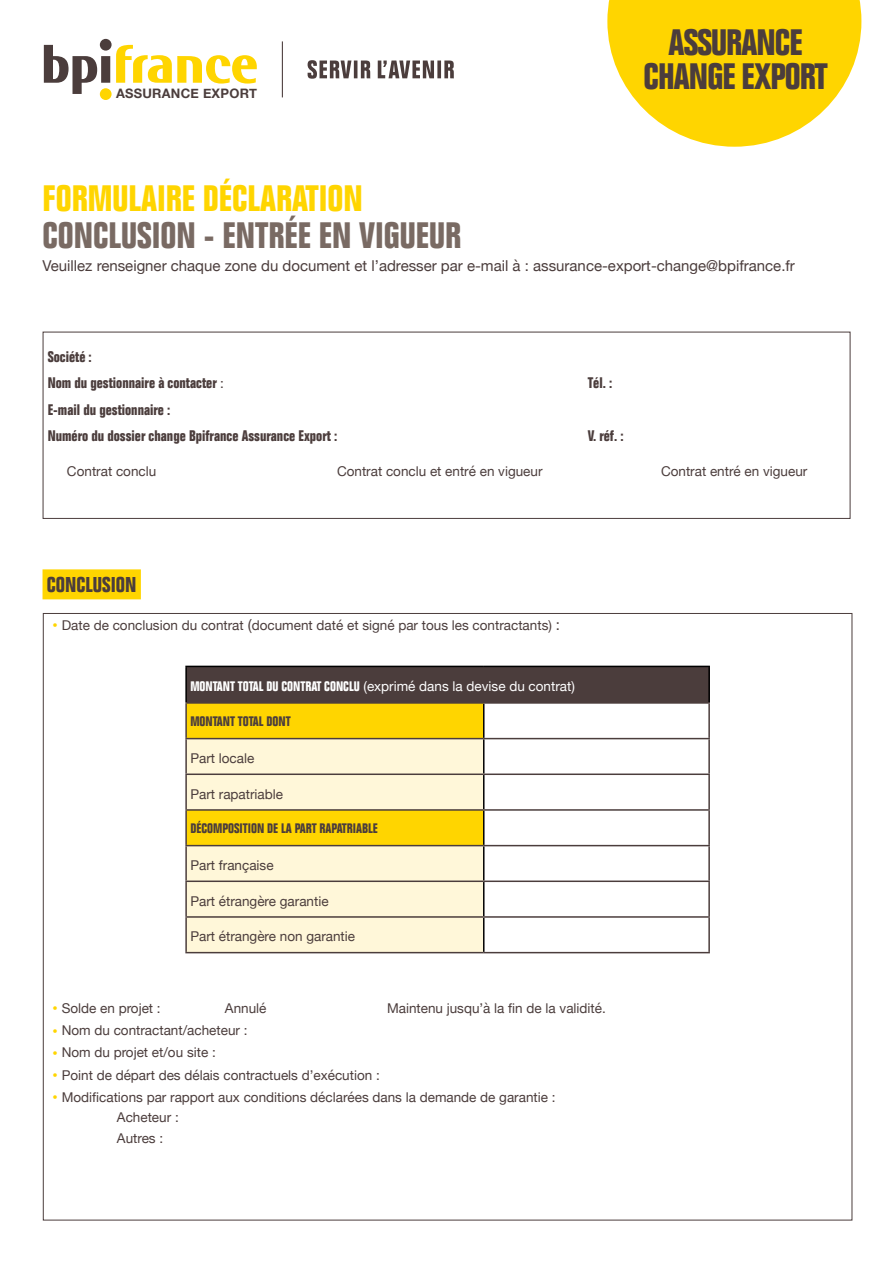
<style>
.page{position:relative;width:893px;height:1263px;background:#fff}
.page>*{position:absolute;margin:0;border:0;box-sizing:border-box;transform-origin:0 0}
.t1{font:700 condensed 36px "Folio";color:#796a63}
.t2{font:700 condensed 36px "Folio";color:#ffd500}
.t3{font:700 condensed 36px/34.5px "Folio";letter-spacing:-.025em;color:#4b3d3c;text-align:center}
.t4{font:700 condensed 21px "Folio";color:#4b3d3c}
.t5{font:700 condensed 15px/26.5px "Folio";color:#4b3d3c}
.t6{font:15px "Helvetica Neue";color:#4b3d3c}
.t7{font:13.5px/20.4px "Helvetica Neue";color:#4b3d3c}
.t8{font:13.5px "Helvetica Neue";color:#fff}
.t9{font:700 condensed 13.5px "Folio";color:#4b3d3c}
.t10{font:700 13.05px "Helvetica Neue";letter-spacing:.02em;color:#4b3d3c}
.s1{font-family:"Helvetica Neue";font-weight:400;font-stretch:normal;font-size:13.5px}
.s2{font-size:16.5px;color:#ffd500}
.s3{font-size:15px}
.s4{font-family:"Folio";font-weight:700;font-stretch:condensed}
</style>
<div class="page">
<div style="left:43px;top:569px;width:98px;height:30px;background:#ffd500"></div>
<div style="left:43px;top:332px;width:807px;height:187px;border:1px solid #4b3d3c"></div>
<div style="left:186px;top:666px;width:523px;height:37px;background:#4b3d3c"></div>
<div style="left:187px;top:704px;width:296px;height:34px;background:#ffd500"></div>
<svg style="left:187px;top:739px;width:296px;height:213px;background:#fef0b4"></svg>
<hr style="left:483px;top:704px;width:1px;height:34px;background:#000">
<hr style="left:483px;top:739px;width:1px;height:34px;background:#000">
<hr style="left:483px;top:775px;width:1px;height:34px;background:#000">
<hr style="left:483px;top:811px;width:1px;height:34px;background:#000">
<hr style="left:483px;top:846px;width:1px;height:34px;background:#000">
<hr style="left:483px;top:882px;width:1px;height:34px;background:#000">
<hr style="left:483px;top:918px;width:1px;height:34px;background:#000">
<hr style="left:708px;top:667px;width:2px;height:35px;background:#000">
<hr style="left:185px;top:666px;width:299px;height:1px;background:#000">
<hr style="left:185px;top:667px;width:2px;height:35px;background:#000">
<hr style="left:484px;top:666px;width:226px;height:1px;background:#000">
<hr style="left:185px;top:702px;width:299px;height:2px;background:#4b3d3c">
<hr style="left:185px;top:704px;width:2px;height:34px;background:#4b3d3c">
<hr style="left:484px;top:702px;width:226px;height:2px;background:#4b3d3c">
<hr style="left:708px;top:704px;width:2px;height:34px;background:#4b3d3c">
<hr style="left:185px;top:738px;width:299px;height:1px;background:#4b3d3c">
<hr style="left:185px;top:739px;width:2px;height:34px;background:#4b3d3c">
<hr style="left:484px;top:738px;width:226px;height:1px;background:#4b3d3c">
<hr style="left:708px;top:739px;width:2px;height:34px;background:#4b3d3c">
<hr style="left:185px;top:773px;width:299px;height:2px;background:#4b3d3c">
<hr style="left:185px;top:775px;width:2px;height:34px;background:#4b3d3c">
<hr style="left:484px;top:773px;width:226px;height:2px;background:#4b3d3c">
<hr style="left:708px;top:775px;width:2px;height:34px;background:#4b3d3c">
<hr style="left:185px;top:809px;width:299px;height:2px;background:#4b3d3c">
<hr style="left:185px;top:811px;width:2px;height:34px;background:#4b3d3c">
<hr style="left:484px;top:809px;width:226px;height:2px;background:#4b3d3c">
<hr style="left:708px;top:811px;width:2px;height:34px;background:#4b3d3c">
<hr style="left:185px;top:845px;width:299px;height:1px;background:#4b3d3c">
<hr style="left:185px;top:846px;width:2px;height:34px;background:#4b3d3c">
<hr style="left:484px;top:845px;width:226px;height:1px;background:#4b3d3c">
<hr style="left:708px;top:846px;width:2px;height:34px;background:#4b3d3c">
<hr style="left:185px;top:880px;width:299px;height:2px;background:#4b3d3c">
<hr style="left:185px;top:882px;width:2px;height:34px;background:#4b3d3c">
<hr style="left:484px;top:880px;width:226px;height:2px;background:#4b3d3c">
<hr style="left:708px;top:882px;width:2px;height:34px;background:#4b3d3c">
<hr style="left:185px;top:916px;width:299px;height:2px;background:#4b3d3c">
<hr style="left:185px;top:918px;width:2px;height:34px;background:#4b3d3c">
<hr style="left:484px;top:916px;width:226px;height:2px;background:#4b3d3c">
<hr style="left:708px;top:918px;width:2px;height:34px;background:#4b3d3c">
<hr style="left:185px;top:952px;width:299px;height:1px;background:#4b3d3c">
<hr style="left:484px;top:952px;width:226px;height:1px;background:#4b3d3c">
<svg style="left:308px;top:60px;width:146px;height:19px"></svg>
<div style="left:101px;top:56px;width:9px;height:27px;background:#4b3d3c"></div>
<svg style="left:116px;top:45px;width:141px;height:39px"></svg>
<div style="left:100px;top:39px;width:12px;height:12px;background:#4b3d3c;border-radius:50%"></div>
<div style="left:100px;top:88px;width:12px;height:12px;background:#ffd500;border-radius:50%"></div>
<svg style="left:44px;top:45px;width:53px;height:49px"></svg>
<hr style="left:282px;top:41px;width:1px;height:56px;background:#4b3d3c">
<svg style="left:607px;top:0;width:254px;height:147px"></svg>
<p class="t10" style="left:116px;top:83px;width:142px">ASSURANCE EXPORT</p>
<h1 class="t3" style="left:644px;top:25px;width:186px">ASSURANCE<br>CHANGE EXPORT</h1>
<h1 class="t2" style="left:43px;top:178px;width:322px">FORMULAIRE DÉCLARATION</h1>
<h1 class="t1" style="left:43px;top:216px;width:420px">CONCLUSION - ENTRÉE EN VIGUEUR</h1>
<p class="t6" style="left:43px;top:255px;width:754px">Veuillez renseigner chaque zone du document et l’adresser par e-mail à : assurance-export-change@bpifrance.fr</p>
<p class="t5" style="left:48px;top:343px;width:178px">Société :<br>Nom du gestionnaire à contacter <span class="s1">:</span></p>
<p class="t5" style="left:48px;top:396px;width:291px">E-mail du gestionnaire :<br>Numéro du dossier change Bpifrance Assurance Export :</p>
<p class="t5" style="left:588px;top:370px;width:26px">Tél. :</p>
<p class="t5" style="left:588px;top:423px;width:37px">V. réf. :</p>
<p class="t7" style="left:67px;top:461px;width:91px">Contrat conclu</p>
<p class="t7" style="left:337px;top:461px;width:207px">Contrat conclu et entré en vigueur</p>
<p class="t7" style="left:661px;top:461px;width:148px">Contrat entré en vigueur</p>
<h2 class="t4" style="left:47px;top:573px;width:91px">CONCLUSION</h2>
<p class="t7" style="left:52px;top:615px;width:509px"><span class="s2">•</span> Date de conclusion du contrat <span class="s3">(</span>document daté et signé par tous les contractants) <span class="s3">:</span></p>
<p class="t8" style="left:190px;top:676px;width:386px"><span class="s4">MONTANT TOTAL DU CONTRAT CONCLU</span> (exprimé dans la devise du contrat)</p>
<p class="t9" style="left:190px;top:714px;width:102px">MONTANT TOTAL DONT</p>
<p class="t7" style="left:190px;top:749px;width:65px">Part locale</p>
<p class="t7" style="left:190px;top:784px;width:94px">Part rapatriable</p>
<p class="t9" style="left:190px;top:821px;width:189px">DÉCOMPOSITION DE LA PART RAPATRIABLE</p>
<p class="t7" style="left:190px;top:856px;width:85px">Part française</p>
<p class="t7" style="left:190px;top:891px;width:140px">Part étrangère garantie</p>
<p class="t7" style="left:190px;top:927px;width:166px">Part étrangère non garantie</p>
<p class="t7" style="left:52px;top:998px;width:110px"><span class="s2">•</span> Solde en projet :</p>
<p class="t7" style="left:225px;top:998px;width:43px">Annulé</p>
<p class="t7" style="left:387px;top:998px;width:220px">Maintenu jusqu’à la fin de la validité.</p>
<p class="t7" style="left:52px;top:1021px;width:197px"><span class="s2">•</span> Nom du contractant/acheteur :</p>
<p class="t7" style="left:52px;top:1043px;width:165px"><span class="s2">•</span> Nom du projet et/ou site :</p>
<p class="t7" style="left:52px;top:1065px;width:329px"><span class="s2">•</span> Point de départ des délais contractuels d’exécution :</p>
<p class="t7" style="left:117px;top:1088px;width:440px;text-indent:-65px"><span class="s2">•</span> Modifications par rapport aux conditions déclarées dans la demande de garantie :<br>Acheteur :<br>Autres :</p>
</div>
